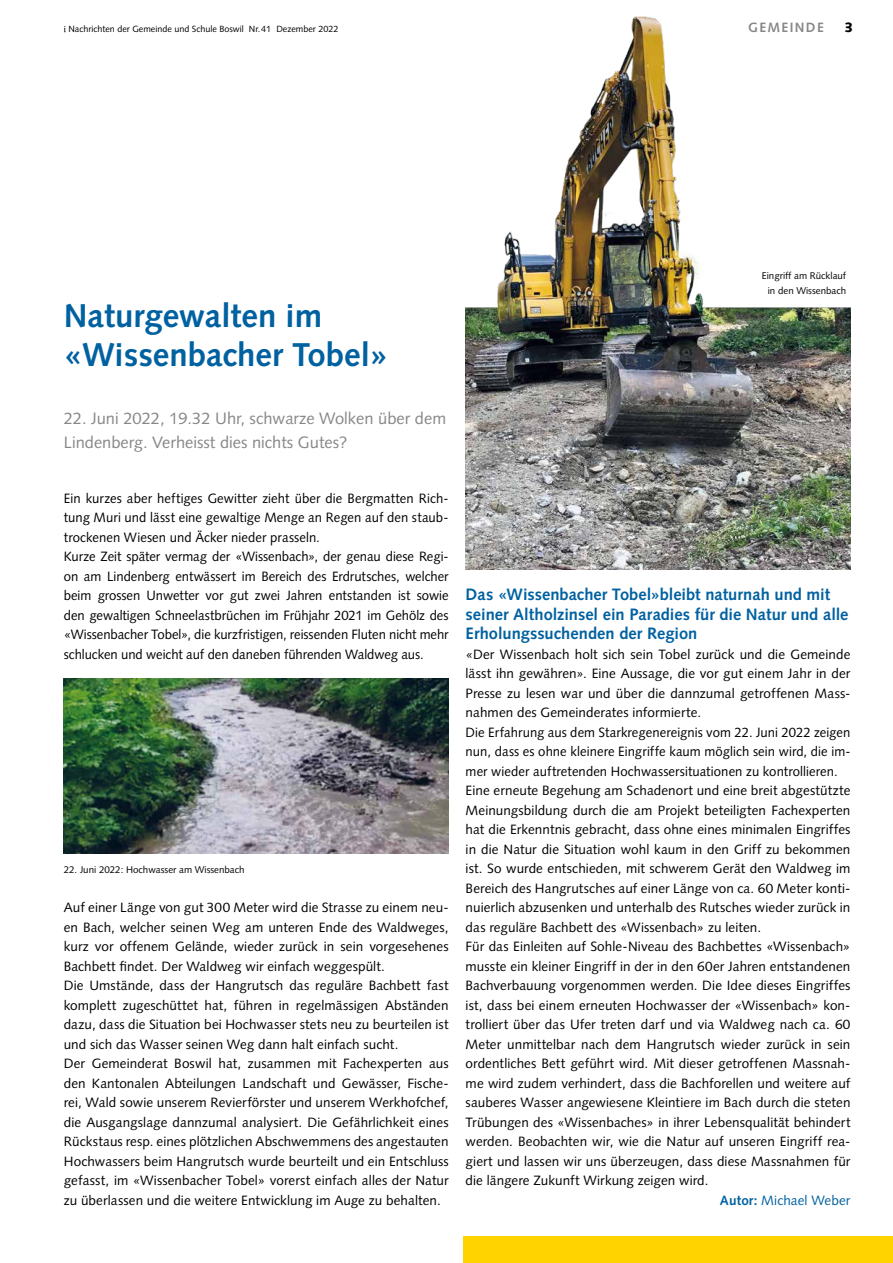
<style>
.page{position:relative;width:893px;height:1263px;background:#fff}
.page>*{position:absolute;margin:0;border:0;box-sizing:border-box;transform-origin:0 0}
.t1{font:700 33px/39px "Syntax LT Std";color:#0061a1}
.t2{font:700 16.5px/19.5px "Syntax LT Std";color:#0061a1}
.t3{font:16.5px/24px "Syntax LT Std";color:#878787}
.t4{font:13.5px/19.5px "Syntax LT Std";letter-spacing:.005em;color:#000}
.t5{font:13.5px "Syntax LT Std";letter-spacing:.005em;color:#0061a1}
.t6{font:700 13.5px "Syntax LT Std";letter-spacing:.1em;color:#878787}
.t7{font:900 13.5px "Syntax LT Std";color:#000}
.t8{font:9.75px/14.2px "Syntax LT Std";color:#000;text-align:right}
.t9{font:9px "Syntax LT Std";color:#000}
.s1{font-weight:700}
</style>
<div class="page">
<svg style="left:64px;top:26px;width:2px;height:6px"></svg>
<div style="left:463px;top:1236px;width:430px;height:27px;background:#ffd300"></div>
<img style="left:64px;top:678px;width:385px;height:176px">
<img style="left:466px;top:16px;width:384px;height:554px">
<p class="t9" style="left:68px;top:24px;width:271px">Nachrichten der Gemeinde und Schule Boswil Nr.41 Dezember 2022</p>
<p class="t6" style="left:748px;top:20px;width:77px">GEMEINDE</p>
<p class="t7" style="left:844px;top:20px;width:10px">3</p>
<h1 class="t1" style="left:64px;top:296px;width:326px">Naturgewalten im «Wissenbacher Tobel»</h1>
<p class="t8" style="left:762px;top:269px;width:86px">Eingriff am Rücklauf in den Wissenbach</p>
<p class="t3" style="left:64px;top:406px;width:384px">22. Juni 2022, 19.32 Uhr, schwarze Wolken über dem<br>Lindenberg. Verheisst dies nichts Gutes?</p>
<p class="t4" style="left:64px;top:488px;width:386px">Ein kurzes aber heftiges Gewitter zieht über die Bergmatten Rich&shy;tung Muri und lässt eine gewaltige Menge an Regen auf den staub&shy;trockenen Wiesen und Äcker nieder prasseln.<br>Kurze Zeit später vermag der «Wissenbach», der genau diese Regi&shy;on am Lindenberg entwässert im Bereich des Erdrutsches, welcher beim grossen Unwetter vor gut zwei Jahren entstanden ist sowie den gewaltigen Schneelastbrüchen im Frühjahr 2021 im Gehölz des «Wissenbacher Tobel», die kurzfristigen, reissenden Fluten nicht mehr schlucken und weicht auf den daneben führenden Waldweg aus.</p>
<p class="t8" style="left:64px;top:863px;width:182px">22. Juni 2022: Hochwasser am Wissenbach</p>
<p class="t4" style="left:64px;top:898px;width:386px">Auf einer Länge von gut 300 Meter wird die Strasse zu einem neu&shy;en Bach, welcher seinen Weg am unteren Ende des Waldweges, kurz vor offenem Gelände, wieder zurück in sein vorgesehenes Bachbett findet. Der Waldweg wir einfach weggespült.<br>Die Umstände, dass der Hangrutsch das reguläre Bachbett fast komplett zugeschüttet hat, führen in regelmässigen Abständen dazu, dass die Situation bei Hochwasser stets neu zu beurteilen ist und sich das Wasser seinen Weg dann halt einfach sucht.<br>Der Gemeinderat Boswil hat, zusammen mit Fachexperten aus den Kantonalen Abteilungen Landschaft und Gewässer, Fische&shy;rei, Wald sowie unserem Revierförster und unserem Werkhofchef, die Ausgangslage dannzumal analysiert. Die Gefährlichkeit eines Rückstaus resp. eines plötzlichen Abschwemmens des angestauten Hochwassers beim Hangrutsch wurde beurteilt und ein Entschluss gefasst, im «Wissenbacher Tobel» vorerst einfach alles der Natur zu überlassen und die weitere Entwicklung im Auge zu behalten.</p>
<p class="t2" style="left:466px;top:585px;width:384px">Das «Wissenbacher Tobel»bleibt naturnah und mit seiner Altholzinsel ein Paradies für die Natur und alle<br>Erholungssuchenden der Region</p>
<p class="t4" style="left:466px;top:644px;width:386px">«Der Wissenbach holt sich sein Tobel zurück und die Gemeinde</p>
<p class="t4" style="left:466px;top:664px;width:386px">lässt ihn gewähren». Eine Aussage, die vor gut einem Jahr in der</p>
<p class="t4" style="left:466px;top:683px;width:386px">Presse zu lesen war und über die dannzumal getroffenen Mass-</p>
<p class="t4" style="left:466px;top:703px;width:237px">nahmen des Gemeinderates informierte.</p>
<p class="t4" style="left:466px;top:722px;width:386px">Die Erfahrung aus dem Starkregenereignis vom 22. Juni 2022 zeigen</p>
<p class="t4" style="left:466px;top:742px;width:386px">nun, dass es ohne kleinere Eingriffe kaum möglich sein wird, die im-</p>
<p class="t4" style="left:466px;top:761px;width:374px">mer wieder auftretenden Hochwassersituationen zu kontrollieren.</p>
<p class="t4" style="left:466px;top:781px;width:386px">Eine erneute Begehung am Schadenort und eine breit abgestützte</p>
<p class="t4" style="left:466px;top:800px;width:386px">Meinungsbildung durch die am Projekt beteiligten Fachexperten</p>
<p class="t4" style="left:466px;top:820px;width:386px">hat die Erkenntnis gebracht, dass ohne eines minimalen Eingriffes</p>
<p class="t4" style="left:466px;top:839px;width:386px">in die Natur die Situation wohl kaum in den Griff zu bekommen</p>
<p class="t4" style="left:466px;top:859px;width:386px">ist. So wurde entschieden, mit schwerem Gerät den Waldweg im</p>
<p class="t4" style="left:466px;top:878px;width:386px">Bereich des Hangrutsches auf einer Länge von ca. 60 Meter konti-</p>
<p class="t4" style="left:466px;top:898px;width:386px">nuierlich abzusenken und unterhalb des Rutsches wieder zurück in</p>
<p class="t4" style="left:466px;top:917px;width:297px">das reguläre Bachbett des «Wissenbach» zu leiten.</p>
<p class="t4" style="left:466px;top:937px;width:386px">Für das Einleiten auf Sohle- Niveau des Bachbettes «Wissenbach»</p>
<p class="t4" style="left:466px;top:956px;width:386px">musste ein kleiner Eingriff in der in den 60er Jahren entstandenen</p>
<p class="t4" style="left:466px;top:976px;width:386px">Bachverbauung vorgenommen werden. Die Idee dieses Eingriffes</p>
<p class="t4" style="left:466px;top:995px;width:386px">ist, dass bei einem erneuten Hochwasser der «Wissenbach» kon-</p>
<p class="t4" style="left:466px;top:1015px;width:386px">trolliert über das Ufer treten darf und via Waldweg nach ca. 60</p>
<p class="t4" style="left:466px;top:1034px;width:386px">Meter unmittelbar nach dem Hangrutsch wieder zurück in sein</p>
<p class="t4" style="left:466px;top:1054px;width:386px">ordentliches Bett geführt wird. Mit dieser getroffenen Massnah-</p>
<p class="t4" style="left:466px;top:1073px;width:386px">me wird zudem verhindert, dass die Bachforellen und weitere auf</p>
<p class="t4" style="left:466px;top:1093px;width:386px">sauberes Wasser angewiesene Kleintiere im Bach durch die steten</p>
<p class="t4" style="left:466px;top:1112px;width:386px">Trübungen des «Wissenbaches» in ihrer Lebensqualität behindert</p>
<p class="t4" style="left:466px;top:1132px;width:386px">werden. Beobachten wir, wie die Natur auf unseren Eingriff rea-</p>
<p class="t4" style="left:466px;top:1151px;width:386px">giert und lassen wir uns überzeugen, dass diese Massnahmen für</p>
<p class="t4" style="left:466px;top:1171px;width:244px">die längere Zukunft Wirkung zeigen wird.</p>
<p class="t5" style="left:720px;top:1192px;width:132px"><span class="s1">Autor:</span> Michael Weber</p>
</div>
